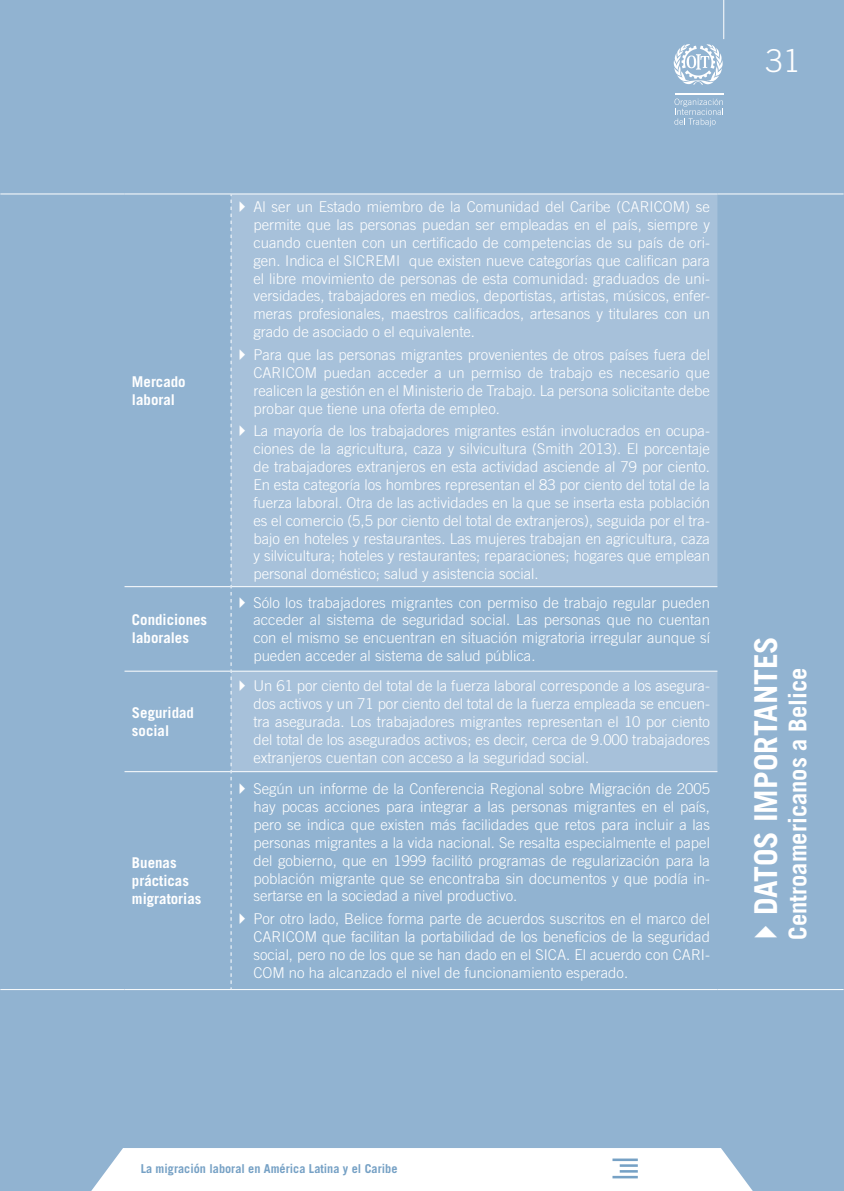
<style>
.page{position:relative;width:844px;height:1191px;background:#fff}
.page>*{position:absolute;margin:0;border:0;box-sizing:border-box;transform-origin:0 0}
.t1{font:700 31.5px "Trade Gothic LT Std";color:#fff}
.t2{font:300 31.5px "Trade Gothic LT Std";color:#fff}
.TABLA_CORREDORES_tit{font:700 24.5px "Trade Gothic LT Std";color:#fff}
.t3{font:300 14.88px/17.8px "Trade Gothic LT Std";color:#fff;text-align:justify}
.TABLA_CORREDORES_cue{font:700 14.88px/17.8px "Trade Gothic LT Std";color:#fff}
.t4{font:700 12.25px "Trade Gothic LT Std";color:#76a1c5}
</style>
<div class="page">
<div style="left:0;top:0;width:843px;height:1191px;background:#91b3d1"></div>
<div style="left:91px;top:1148px;width:662px;height:43px;background:#fff"></div>
<hr style="left:723px;top:0;width:1px;height:39px;background:#fff">
<svg style="left:673px;top:44px;width:49px;height:41px"></svg>
<hr style="left:674px;top:94px;width:49px;height:1px;background:#fff">
<svg style="left:674px;top:99px;width:49px;height:27px"></svg>
<svg style="left:231px;top:194px;width:486px;height:577px;fill:#a7c1da"></svg>
<hr style="left:124px;top:193px;width:107px;height:1px;background:#fff">
<hr style="left:124px;top:586px;width:106px;height:1px;background:#fff">
<hr style="left:231px;top:586px;width:486px;height:1px;background:#fff">
<hr style="left:124px;top:670px;width:106px;height:1px;background:#fff">
<hr style="left:231px;top:670px;width:486px;height:1px;background:#fff">
<hr style="left:124px;top:771px;width:106px;height:1px;background:#fff">
<hr style="left:231px;top:771px;width:486px;height:1px;background:#fff">
<hr style="left:124px;top:989px;width:107px;height:1px;background:#fff">
<hr style="left:231px;top:193px;width:486px;height:1px;background:#fff">
<hr style="left:0;top:193px;width:124px;height:1px;background:#fff">
<hr style="left:0;top:989px;width:124px;height:1px;background:#fff">
<hr style="left:717px;top:193px;width:126px;height:1px;background:#fff">
<hr style="left:717px;top:989px;width:126px;height:1px;background:#fff">
<svg style="left:230px;top:194px;width:1px;height:795px"></svg>
<hr style="left:231px;top:989px;width:486px;height:1px;background:#fff">
<svg style="left:240px;top:201px;width:5px;height:11px"></svg>
<svg style="left:240px;top:349px;width:5px;height:11px"></svg>
<svg style="left:240px;top:425px;width:5px;height:11px"></svg>
<svg style="left:240px;top:596px;width:5px;height:11px"></svg>
<svg style="left:240px;top:680px;width:5px;height:11px"></svg>
<h1 class="t2" style="left:765px;top:42px;width:37px">31</h1>
<p class="TABLA_CORREDORES_cue" style="left:132px;top:372px;width:55px">Mercado laboral</p>
<p class="TABLA_CORREDORES_cue" style="left:132px;top:611px;width:77px">Condiciones laborales</p>
<p class="TABLA_CORREDORES_cue" style="left:132px;top:703px;width:63px">Seguridad social</p>
<p class="TABLA_CORREDORES_cue" style="left:132px;top:853px;width:71px">Buenas prácticas migratorias</p>
<p class="t3" style="left:253px;top:198px;width:458px">Al ser un Estado miembro de la Comunidad del Caribe (CARICOM) se permite que las personas puedan ser empleadas en el país, siempre y cuando cuenten con un certificado de competencias de su país de ori&shy;gen. Indica el SICREMI que existen nueve categorías que califican para el libre movimiento de personas de esta comunidad: graduados de uni&shy;versidades, trabajadores en medios, deportistas, artistas, músicos, enfer&shy;meras profesionales, maestros calificados, artesanos y titulares con un grado de asociado o el equivalente.</p>
<p class="t3" style="left:253px;top:345px;width:458px">Para que las personas migrantes provenientes de otros países fuera del CARICOM puedan acceder a un permiso de trabajo es necesario que realicen la gestión en el Ministerio de Trabajo. La persona solicitante debe probar que tiene una oferta de empleo.</p>
<p class="t3" style="left:253px;top:422px;width:458px">La mayoría de los trabajadores migrantes están involucrados en ocupa&shy;ciones de la agricultura, caza y silvicultura (Smith 2013). El porcentaje de trabajadores extranjeros en esta actividad asciende al 79 por ciento.<br>En esta categoría los hombres representan el 83 por ciento del total de la fuerza laboral. Otra de las actividades en la que se inserta esta población es el comercio (5,5 por ciento del total de extranjeros), seguida por el tra&shy;bajo en hoteles y restaurantes. Las mujeres trabajan en agricultura, caza y silvicultura; hoteles y restaurantes; reparaciones; hogares que emplean personal doméstico; salud y asistencia social.</p>
<p class="t3" style="left:253px;top:593px;width:458px">Sólo los trabajadores migrantes con permiso de trabajo regular pueden acceder al sistema de seguridad social. Las personas que no cuentan con el mismo se encuentran en situación migratoria irregular aunque sí pueden acceder al sistema de salud pública.</p>
<p class="t3" style="left:253px;top:676px;width:458px">Un 61 por ciento del total de la fuerza laboral corresponde a los asegura&shy;dos activos y un 71 por ciento del total de la fuerza empleada se encuen&shy;tra asegurada. Los trabajadores migrantes representan el 10 por ciento del total de los asegurados activos; es decir, cerca de 9.000 trabajadores extranjeros cuentan con acceso a la seguridad social.</p>
<p class="t3" style="left:253px;top:780px;width:458px">Según un informe de la Conferencia Regional sobre Migración de 2005 hay pocas acciones para integrar a las personas migrantes en el país, pero se indica que existen más facilidades que retos para incluir a las personas migrantes a la vida nacional. Se resalta especialmente el papel del gobierno, que en 1999 facilitó programas de regularización para la población migrante que se encontraba sin documentos y que podía in&shy;sertarse en la sociedad a nivel productivo.</p>
<p class="t3" style="left:253px;top:909px;width:458px">Por otro lado, Belice forma parte de acuerdos suscritos en el marco del CARICOM que facilitan la portabilidad de los beneficios de la seguridad social, pero no de los que se han dado en el SICA. El acuerdo con CARI-COM no ha alcanzado el nivel de funcionamiento esperado.</p>
<p class="t1" style="left:746px;top:915px;width:280px;rotate:-90deg">DATOS IMPORTANTES</p>
<p class="TABLA_CORREDORES_tit" style="left:782px;top:940px;width:274px;rotate:-90deg">Centroamericanos a Belice</p>
<p class="t4" style="left:141px;top:1160px;width:258px">La migración laboral en América Latina y el Caribe</p>
</div>
